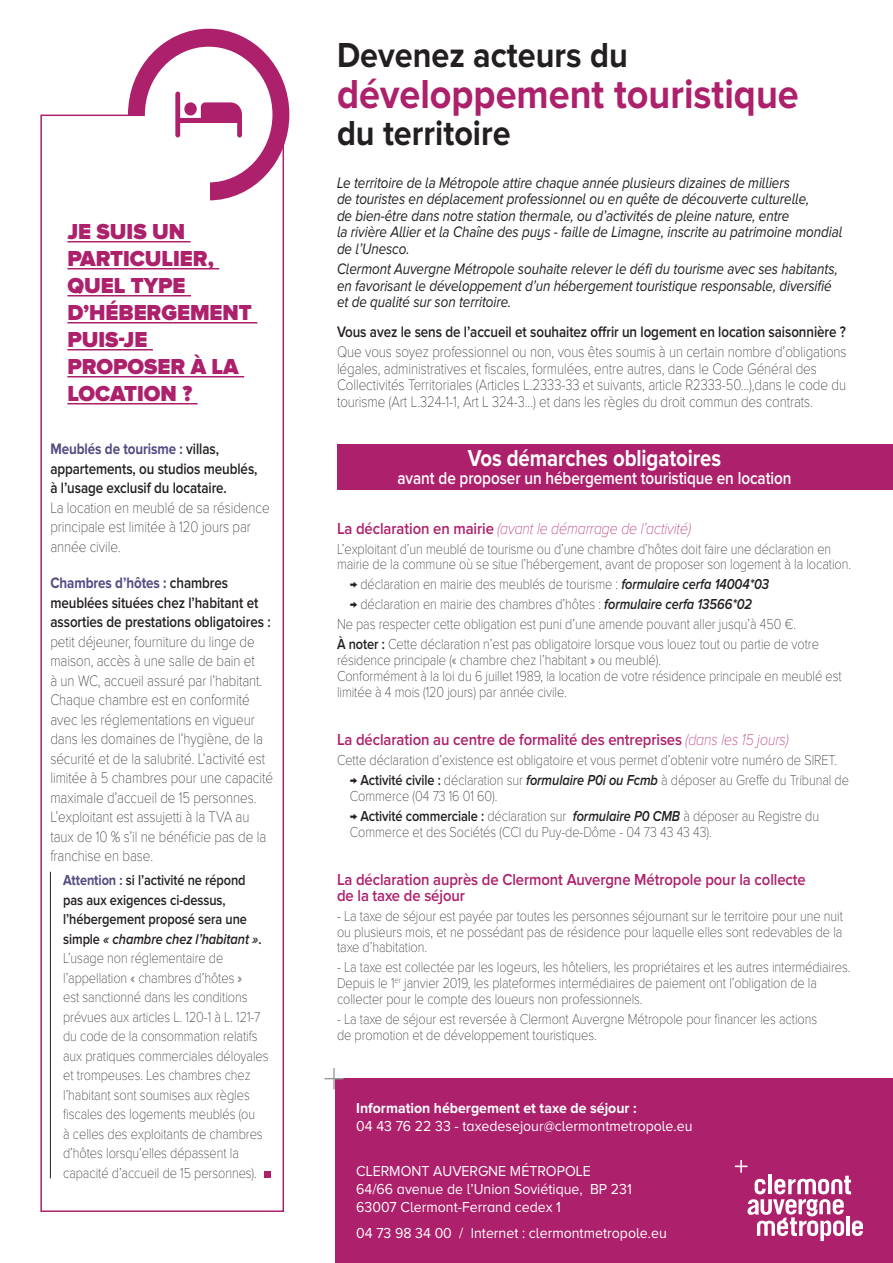
<style>
.page{position:relative;width:893px;height:1263px;background:#fff}
.page>*{position:absolute;margin:0;border:0;box-sizing:border-box;transform-origin:0 0}
.t1{font:100 45.45px "Proxima Nova T";color:#999b9e;scale:.95 1}
.t2{font:700 42px "Proxima Nova";color:#ad206b;scale:.9 1}
.t3{font:700 36px "Proxima Nova";color:#231f20;scale:.9 1}
.t4{font:700 24px "Proxima Nova";letter-spacing:-.005em;color:#fff;scale:.85 1}
.t5{font:900 22.5px/27px "Proxima Nova";letter-spacing:-.005em;color:#ad206b}
.t6{font:600 18px "Proxima Nova";letter-spacing:-.005em;color:#fff;scale:.85 1}
.t7{font:600 16.5px/15.8px "Proxima Nova";letter-spacing:-.005em;color:#ad206b;scale:.9 1}
.t8{font:italic 100 16.5px "Proxima Nova";letter-spacing:-.005em;color:#ad206b;scale:.85 1}
.t9{font:100 15.75px/19.5px "Proxima Nova T";letter-spacing:-.005em;color:#231f20;scale:.85 1}
.t10{font:italic 15.75px/16.5px "Proxima Nova A";letter-spacing:-.005em;color:#231f20;scale:.85 1}
.t11{font:600 15.75px/19.5px "Proxima Nova";letter-spacing:-.005em;color:#231f20;scale:.85 1}
.t12{font:100 15px/19.5px "Proxima Nova T";letter-spacing:-.005em;color:#231f20;scale:.85 1}
.t13{font:15px/18px "Proxima Nova A";color:#fff;scale:.94 1}
.t14{font:600 15px/19.5px "Proxima Nova";letter-spacing:-.005em;color:#231f20;scale:.85 1}
.t15{font:700 15px "Proxima Nova";color:#fff;scale:.94 1}
.s1{font-weight:700;color:#544d83}
.s2{font-style:italic}
.s3{font-weight:600;font-style:normal}
.s4{font-family:"Proxima Nova";font-weight:600;font-style:italic}
.s5{font-family:"Proxima Nova";font-weight:600}
.s6{font-weight:100;font-style:italic}
</style>
<div class="page">
<div style="left:337px;top:444px;width:556px;height:46px;background:#ad206b"></div>
<div style="left:335px;top:1079px;width:558px;height:184px;background:#ad206b"></div>
<svg style="left:735px;top:1160px;width:128px;height:81px"></svg>
<div style="left:128px;top:29px;width:161px;height:171px;background:#ad206b;border-radius:50%"></div>
<div style="left:109px;top:116px;width:101px;height:126px;background:#fff"></div>
<hr style="left:67px;top:241px;width:124px;height:1px;background:#ad206b">
<hr style="left:67px;top:268px;width:152px;height:1px;background:#ad206b">
<hr style="left:67px;top:295px;width:124px;height:1px;background:#ad206b">
<hr style="left:67px;top:322px;width:190px;height:1px;background:#ad206b">
<hr style="left:67px;top:349px;width:86px;height:1px;background:#ad206b">
<hr style="left:67px;top:376px;width:177px;height:1px;background:#ad206b">
<hr style="left:67px;top:403px;width:131px;height:1px;background:#ad206b">
<div style="left:264px;top:1171px;width:7px;height:6px;background:#ad206b"></div>
<div style="left:40px;top:115px;width:244px;height:1097px;border:2px solid #ad206b"></div>
<div style="left:145px;top:47px;width:127px;height:135px;background:#fff;border-radius:50%"></div>
<svg style="left:175px;top:92px;width:67px;height:46px"></svg>
<hr style="left:50px;top:872px;width:1px;height:306px;background:#231f20">
<h3 class="t5" style="left:67px;top:218px;width:186px">JE SUIS UN<br>PARTICULIER,<br>QUEL TYPE<br>D’HÉBERGEMENT<br>PUIS-JE<br>PROPOSER À LA<br>LOCATION ?</h3>
<p class="t11" style="left:50px;top:440px;width:245px"><span class="s1">Meublés de tourisme :</span> villas, appartements, ou studios meublés, à l’usage exclusif du locataire.</p>
<p class="t9" style="left:50px;top:498px;width:259px">La location en meublé de sa résidence principale est limitée à 120 jours par année civile.</p>
<p class="t11" style="left:50px;top:574px;width:261px"><span class="s1">Chambres d’hôtes :</span> chambres meublées situées chez l’habitant et assorties de prestations obligatoires :</p>
<p class="t9" style="left:50px;top:632px;width:263px">petit déjeuner, fourniture du linge de maison, accès à une salle de bain et<br>à un WC, accueil assuré par l’habitant.<br>Chaque chambre est en conformité avec les réglementations en vigueur dans les domaines de l’hygiène, de la sécurité et de la salubrité. L’activité est limitée à 5 chambres pour une capacité maximale d’accueil de 15 personnes.<br>L’exploitant est assujetti à la TVA au taux de 10 % s’il ne bénéficie pas de la franchise en base.</p>
<p class="t14" style="left:63px;top:871px;width:235px"><span class="s1">Attention :</span> si l’activité ne répond pas aux exigences ci-dessus, l’hébergement proposé sera une simple <span class="s2">« chambre chez l’habitant »</span>.</p>
<p class="t12" style="left:63px;top:948px;width:243px">L’usage non réglementaire de l’appellation « chambres d’hôtes »<br>est sanctionné dans les conditions prévues aux articles L. 120-1 à L. 121-7 du code de la consommation relatifs aux pratiques commerciales déloyales et trompeuses. Les chambres chez l’habitant sont soumises aux règles fiscales des logements meublés (ou<br>à celles des exploitants de chambres d’hôtes lorsqu’elles dépassent la capacité d’accueil de 15 personnes).</p>
<h3 class="t3" style="left:337px;top:34px;width:325px">Devenez acteurs du</h3>
<h2 class="t2" style="left:337px;top:69px;width:515px">développement touristique</h2>
<h3 class="t3" style="left:337px;top:112px;width:195px">du territoire</h3>
<p class="t10" style="left:337px;top:174px;width:596px">Le territoire de la Métropole attire chaque année plusieurs dizaines de milliers<br>de touristes en déplacement professionnel ou en quête de découverte culturelle,<br>de bien-être dans notre station thermale, ou d’activités de pleine nature, entre<br>la rivière Allier et la Chaîne des puys - faille de Limagne, inscrite au patrimoine mondial de l’Unesco.</p>
<p class="t10" style="left:337px;top:261px;width:591px">Clermont Auvergne Métropole souhaite relever le défi du tourisme avec ses habitants, en favorisant le développement d’un hébergement touristique responsable, diversifié et de qualité sur son territoire.</p>
<p class="t11" style="left:337px;top:322px;width:600px">Vous avez le sens de l’accueil et souhaitez offrir un logement en location saisonnière ?</p>
<p class="t9" style="left:337px;top:344px;width:601px;line-height:16.5px">Que vous soyez professionnel ou non, vous êtes soumis à un certain nombre d’obligations légales, administratives et fiscales, formulées, entre autres, dans le Code Général des Collectivités Territoriales (Articles L.2333-33 et suivants, article R2333-50…),dans le code du tourisme (Art L.324-1-1, Art L 324-3...) et dans les règles du droit commun des contrats.</p>
<h3 class="t4" style="left:468px;top:444px;width:299px">Vos démarches obligatoires</h3>
<p class="t6" style="left:397px;top:468px;width:465px">avant de proposer un hébergement touristique en location</p>
<p class="t8" style="left:337px;top:519px;width:418px"><span class="s3">La déclaration en mairie</span> (avant le démarrage de l’activité)</p>
<p class="t12" style="left:337px;top:541px;width:606px;line-height:15.8px">L’exploitant d’un meublé de tourisme ou d’une chambre d’hôtes doit faire une déclaration en mairie de la commune où se situe l’hébergement, avant de proposer son logement à la location.</p>
<p class="t12" style="left:350px;top:575px;width:495px">→ déclaration en mairie des meublés de tourisme : <span class="s4">formulaire cerfa 14004*03</span></p>
<p class="t12" style="left:337px;top:594px;width:569px;line-height:20px;text-indent:13px">→ déclaration en mairie des chambres d’hôtes : <span class="s4">formulaire cerfa 13566*02<br></span>Ne pas respecter cette obligation est puni d’une amende pouvant aller jusqu’à 450 €.<br><span class="s5">À noter :</span> Cette déclaration n’est pas obligatoire lorsque vous louez tout ou partie de votre</p>
<p class="t12" style="left:337px;top:652px;width:595px;line-height:15.8px">résidence principale (« chambre chez l’habitant » ou meublé).<br>Conformément à la loi du 6 juillet 1989, la location de votre résidence principale en meublé est limitée à 4 mois (120 jours) par année civile.</p>
<p class="t7" style="left:337px;top:732px;width:503px">La déclaration au centre de formalité des entreprises <span class="s6">(dans les 15 jours)</span></p>
<p class="t12" style="left:337px;top:750px;width:590px">Cette déclaration d’existence est obligatoire et vous permet d’obtenir votre numéro de SIRET.</p>
<p class="t12" style="left:350px;top:772px;width:589px;line-height:15.8px">→ <span class="s5">Activité civile :</span> déclaration sur <span class="s4">formulaire P0i ou Fcmb</span> à déposer au Greffe du Tribunal de<br>Commerce (04 73 16 01 60).</p>
<p class="t12" style="left:350px;top:808px;width:554px;line-height:15.8px">→ <span class="s5">Activité commerciale :</span> déclaration sur <span class="s4">formulaire P0 CMB</span> à déposer au Registre du<br>Commerce et des Sociétés (CCI du Puy-de-Dôme - 04 73 43 43 43).</p>
<p class="t7" style="left:337px;top:872px;width:522px">La déclaration auprès de Clermont Auvergne Métropole pour la collecte de la taxe de séjour</p>
<p class="t12" style="left:337px;top:908px;width:597px;line-height:15.8px;text-align:justify">- La taxe de séjour est payée par toutes les personnes séjournant sur le territoire pour une nuit ou plusieurs mois, et ne possédant pas de résidence pour laquelle elles sont redevables de la taxe d’habitation.</p>
<p class="t12" style="left:337px;top:960px;width:606px;line-height:15.8px">- La taxe est collectée par les logeurs, les hôteliers, les propriétaires et les autres intermédiaires.<br>Depuis le 1<sup>er</sup> janvier 2019, les plateformes intermédiaires de paiement ont l’obligation de la collecter pour le compte des loueurs non professionnels.</p>
<p class="t12" style="left:337px;top:1011px;width:566px;line-height:15.8px">- La taxe de séjour est reversée à Clermont Auvergne Métropole pour financer les actions de promotion et de développement touristiques.</p>
<h1 class="t1" style="left:323px;top:1052px;width:24px">+</h1>
<p class="t15" style="left:356px;top:1099px;width:300px">Information hébergement et taxe de séjour :</p>
<p class="t13" style="left:356px;top:1117px;width:359px">04 43 76 22 33 - taxedesejour@clermontmetropole.eu</p>
<p class="t13" style="left:356px;top:1161px;width:295px">CLERMONT AUVERGNE MÉTROPOLE<br>64/66 avenue de l’Union Soviétique, BP 231<br>63007 Clermont-Ferrand cedex 1</p>
<p class="t13" style="left:356px;top:1224px;width:332px">04 73 98 34 00 / Internet : clermontmetropole.eu</p>
</div>
